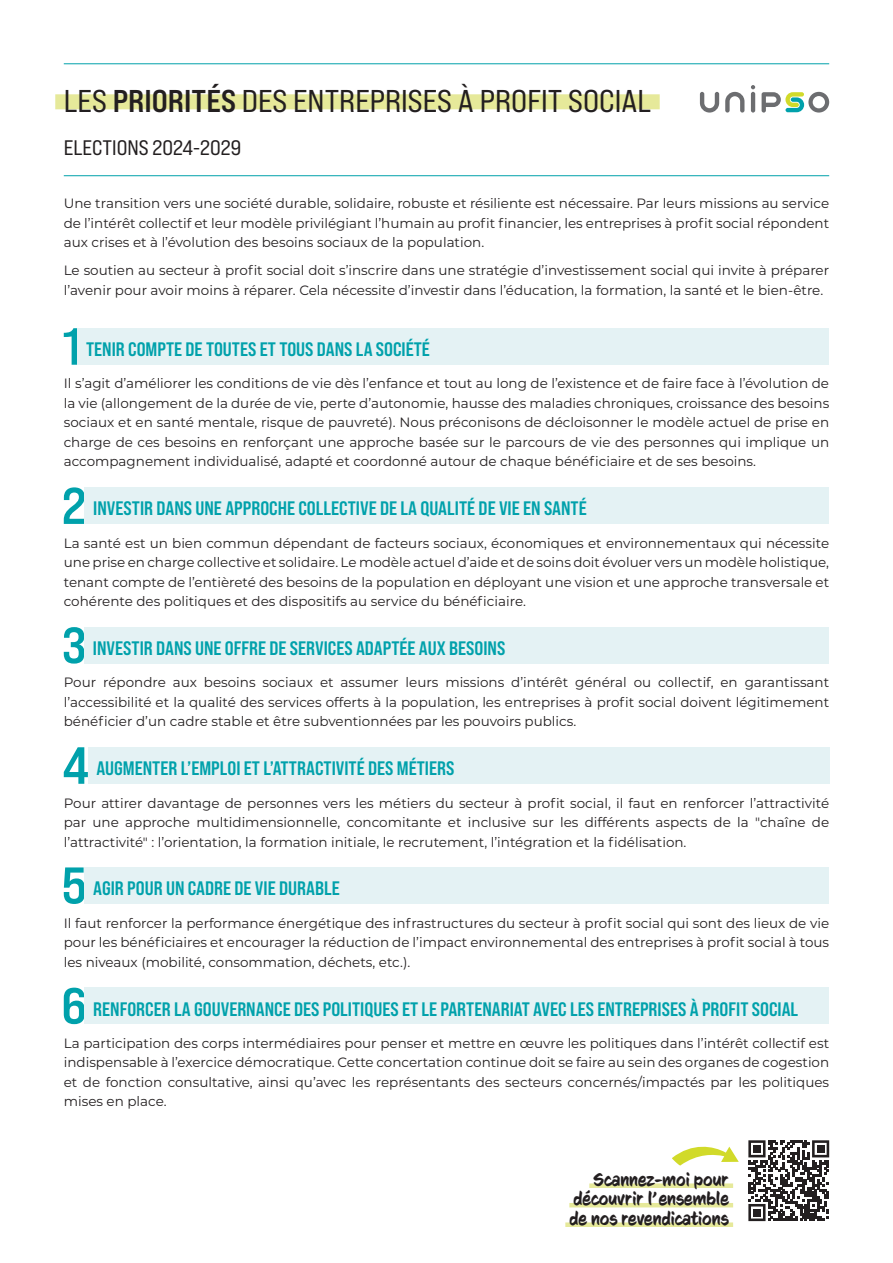
<style>
.page{position:relative;width:893px;height:1263px;background:#fff}
.page>*{position:absolute;margin:0;border:0;box-sizing:border-box;transform-origin:0 0}
.t1{font:31.5px "Bebas Neue Pro Exp Rg";color:#231f20}
.t2{font:21px "Bebas Neue Pro Exp Rg";color:#231f20}
.t3{font:19.5px "Bebas Neue Pro Sm E Bd";color:#00a1ab}
.t4{font:18px/19.5px "CC Sign Language";color:#231f20;text-align:justify}
.t5{font:13.5px/19.5px "Montserrat";color:#231f20;text-align:justify}
.s1{font-family:"Bebas Neue Pro Exp Bd"}
</style>
<div class="page">
<hr style="left:64px;top:63px;width:765px;height:1px;background:#00a1ab">
<div style="left:55px;top:94px;width:605px;height:15px;background:#e6e99a"></div>
<hr style="left:64px;top:175px;width:765px;height:1px;background:#00a1ab">
<svg style="left:64px;top:328px;width:14px;height:37px"></svg>
<div style="left:78px;top:328px;width:751px;height:37px;background:#e4f2f4"></div>
<svg style="left:64px;top:487px;width:21px;height:37px"></svg>
<div style="left:85px;top:487px;width:744px;height:37px;background:#e4f2f4"></div>
<svg style="left:64px;top:627px;width:20px;height:37px"></svg>
<div style="left:84px;top:627px;width:745px;height:37px;background:#e4f2f4"></div>
<svg style="left:64px;top:747px;width:24px;height:37px"></svg>
<div style="left:88px;top:747px;width:741px;height:37px;background:#e4f2f4"></div>
<svg style="left:64px;top:867px;width:21px;height:37px"></svg>
<div style="left:85px;top:867px;width:744px;height:37px;background:#e4f2f4"></div>
<svg style="left:64px;top:988px;width:21px;height:36px"></svg>
<div style="left:85px;top:988px;width:744px;height:36px;background:#e4f2f4"></div>
<hr style="left:751px;top:92px;width:4px;height:21px;background:#6c6d70;border-radius:2px">
<svg style="left:751px;top:85px;width:4px;height:4px"></svg>
<svg style="left:700px;top:92px;width:19px;height:21px"></svg>
<svg style="left:725px;top:92px;width:19px;height:21px"></svg>
<svg style="left:762px;top:92px;width:67px;height:21px"></svg>
<div style="left:589px;top:1183px;width:144px;height:5px;background:#e6e99a"></div>
<hr style="left:569px;top:1203px;width:164px;height:4px;background:#e6e99a">
<div style="left:565px;top:1222px;width:168px;height:5px;background:#e6e99a"></div>
<svg style="left:672px;top:1146px;width:67px;height:20px"></svg>
<svg style="left:748px;top:1140px;width:81px;height:81px"></svg>
<div style="left:753px;top:1145px;width:8px;height:7px;background:#231f20"></div>
<div style="left:817px;top:1145px;width:7px;height:7px;background:#231f20"></div>
<div style="left:753px;top:1209px;width:8px;height:7px;background:#231f20"></div>
<h1 class="t1" style="left:64px;top:82px;width:589px">LES <span class="s1">PRIORITÉS</span> DES ENTREPRISES À PROFIT SOCIAL</h1>
<h2 class="t2" style="left:64px;top:134px;width:179px">ELECTIONS 2024-2029</h2>
<p class="t5" style="left:64px;top:193px;width:767px">Une transition vers une société durable, solidaire, robuste et résiliente est nécessaire. Par leurs missions au service de l’intérêt collectif et leur modèle privilégiant l’humain au profit financier, les entreprises à profit social répondent aux crises et à l’évolution des besoins sociaux de la population.</p>
<p class="t5" style="left:64px;top:260px;width:767px">Le soutien au secteur à profit social doit s’inscrire dans une stratégie d’investissement social qui invite à préparer l’avenir pour avoir moins à réparer. Cela nécessite d’investir dans l’éducation, la formation, la santé et le bien-être.</p>
<h3 class="t3" style="left:86px;top:338px;width:345px">TENIR COMPTE DE TOUTES ET TOUS DANS LA SOCIÉTÉ</h3>
<p class="t5" style="left:64px;top:373px;width:767px">Il s’agit d’améliorer les conditions de vie dès l’enfance et tout au long de l’existence et de faire face à l’évolution de la vie (allongement de la durée de vie, perte d’autonomie, hausse des maladies chroniques, croissance des besoins sociaux et en santé mentale, risque de pauvreté). Nous préconisons de décloisonner le modèle actuel de prise en charge de ces besoins en renforçant une approche basée sur le parcours de vie des personnes qui implique un accompagnement individualisé, adapté et coordonné autour de chaque bénéficiaire et de ses besoins.</p>
<h3 class="t3" style="left:93px;top:497px;width:495px">INVESTIR DANS UNE APPROCHE COLLECTIVE DE LA QUALITÉ DE VIE EN SANTÉ</h3>
<p class="t5" style="left:64px;top:533px;width:767px">La santé est un bien commun dépendant de facteurs sociaux, économiques et environnementaux qui nécessite une prise en charge collective et solidaire. Le modèle actuel d’aide et de soins doit évoluer vers un modèle holistique, tenant compte de l’entièreté des besoins de la population en déployant une vision et une approche transversale et cohérente des politiques et des dispositifs au service du bénéficiaire.</p>
<h3 class="t3" style="left:93px;top:637px;width:414px">INVESTIR DANS UNE OFFRE DE SERVICES ADAPTÉE AUX BESOINS</h3>
<p class="t5" style="left:64px;top:672px;width:767px">Pour répondre aux besoins sociaux et assumer leurs missions d’intérêt général ou collectif, en garantissant l’accessibilité et la qualité des services offerts à la population, les entreprises à profit social doivent légitimement bénéficier d’un cadre stable et être subventionnées par les pouvoirs publics.</p>
<h3 class="t3" style="left:96px;top:757px;width:359px">AUGMENTER L’EMPLOI ET L’ATTRACTIVITÉ DES MÉTIERS</h3>
<p class="t5" style="left:64px;top:792px;width:767px">Pour attirer davantage de personnes vers les métiers du secteur à profit social, il faut en renforcer l’attractivité par une approche multidimensionnelle, concomitante et inclusive sur les différents aspects de la "chaîne de l’attractivité" : l’orientation, la formation initiale, le recrutement, l’intégration et la fidélisation.</p>
<h3 class="t3" style="left:93px;top:877px;width:248px">AGIR POUR UN CADRE DE VIE DURABLE</h3>
<p class="t5" style="left:64px;top:913px;width:767px">Il faut renforcer la performance énergétique des infrastructures du secteur à profit social qui sont des lieux de vie pour les bénéficiaires et encourager la réduction de l’impact environnemental des entreprises à profit social à tous les niveaux (mobilité, consommation, déchets, etc.).</p>
<h3 class="t3" style="left:93px;top:997px;width:707px">RENFORCER LA GOUVERNANCE DES POLITIQUES ET LE PARTENARIAT AVEC LES ENTREPRISES À PROFIT SOCIAL</h3>
<p class="t5" style="left:64px;top:1033px;width:767px">La participation des corps intermédiaires pour penser et mettre en œuvre les politiques dans l’intérêt collectif est indispensable à l’exercice démocratique. Cette concertation continue doit se faire au sein des organes de cogestion et de fonction consultative, ainsi qu’avec les représentants des secteurs concernés/impactés par les politiques mises en place.</p>
<h3 class="t4" style="left:570px;top:1170px;width:161px;text-indent:24px">Scannez-moi pour découvrir l’ensemble de nos revendications</h3>
</div>
